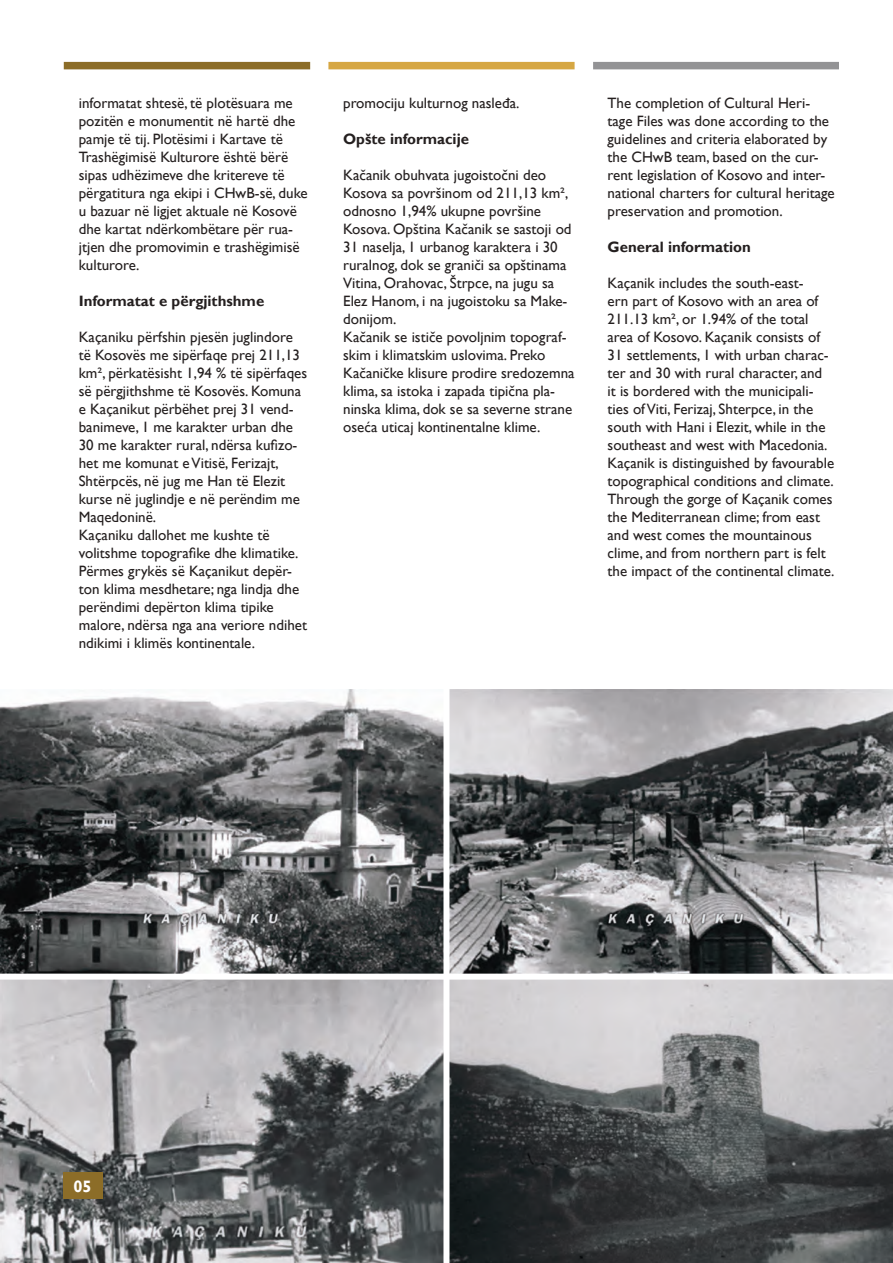
<style>
.page{position:relative;width:893px;height:1263px;background:#fff}
.page>*{position:absolute;margin:0;border:0;box-sizing:border-box;transform-origin:0 0}
.t1{font:700 16.5px "Gill Sans";color:#fff}
.t2{font:15px/18px "Gill Sans";color:#241f1f}
.t3{font:700 15px "Gill Sans";color:#241f1f}
</style>
<div class="page">
<div style="left:64px;top:62px;width:246px;height:7px;background:#8c6d28"></div>
<div style="left:328px;top:62px;width:247px;height:7px;background:#d6a743"></div>
<div style="left:593px;top:62px;width:246px;height:7px;background:#939395"></div>
<img style="left:0;top:689px;width:893px;height:574px">
<div style="left:0;top:974px;width:893px;height:6px;background:#fff"></div>
<div style="left:443px;top:681px;width:6px;height:582px;background:#fff"></div>
<div style="left:64px;top:1173px;width:39px;height:26px;background:#8c6d28"></div>
<p class="t2" style="left:79px;top:94px;width:230px">informatat shtesë, të plotësuara me pozitën e monumentit në hartë dhe pamje të tij. Plotësimi i Kartave të Trashëgimisë Kulturore është bërë sipas udhëzimeve dhe kritereve të përgatitura nga ekipi i CHwB-së, duke u bazuar në ligjet aktuale në Kosovë dhe kartat ndërkombëtare për rua&shy;jtjen dhe promovimin e trashëgimisë kulturore.</p>
<p class="t3" style="left:79px;top:291px;width:187px">Informatat e përgjithshme</p>
<p class="t2" style="left:79px;top:328px;width:230px">Kaçaniku përfshin pjesën juglindore të Kosovës me sipërfaqe prej 211,13 km², përkatësisht 1,94 % të sipërfaqes së përgjithshme të Kosovës. Komuna e Kaçanikut përbëhet prej 31 vend&shy;banimeve, 1 me karakter urban dhe 30 me karakter rural, ndërsa kufizo&shy;het me komunat e Vitisë, Ferizajt, Shtërpcës, në jug me Han të Elezit kurse në juglindje e në perëndim me Maqedoninë.<br>Kaçaniku dallohet me kushte të volitshme topografike dhe klimatike.<br>Përmes grykës së Kaçanikut depër&shy;ton klima mesdhetare; nga lindja dhe perëndimi depërton klima tipike malore, ndërsa nga ana veriore ndihet ndikimi i klimës kontinentale.</p>
<p class="t2" style="left:343px;top:94px;width:178px">promociju kulturnog nasleđa.</p>
<p class="t3" style="left:343px;top:130px;width:127px">Opšte informacije</p>
<p class="t2" style="left:343px;top:166px;width:233px">Kačanik obuhvata jugoistočni deo Kosova sa površinom od 211,13 km², odnosno 1,94% ukupne površine Kosova. Opština Kačanik se sastoji od 31 naselja, 1 urbanog karaktera i 30 ruralnog, dok se graniči sa opštinama Vitina, Orahovac, Štrpce, na jugu sa Elez Hanom, i na jugoistoku sa Make&shy;donijom.<br>Kačanik se ističe povoljnim topograf&shy;skim i klimatskim uslovima. Preko Kačaničke klisure prodire sredozemna klima, sa istoka i zapada tipična pla&shy;ninska klima, dok se sa severne strane oseća uticaj kontinentalne klime.</p>
<p class="t2" style="left:608px;top:94px;width:229px">The completion of Cultural Heri&shy;tage Files was done according to the guidelines and criteria elaborated by the CHwB team, based on the cur&shy;rent legislation of Kosovo and inter&shy;national charters for cultural heritage preservation and promotion.</p>
<p class="t3" style="left:608px;top:238px;width:145px">General information</p>
<p class="t2" style="left:608px;top:274px;width:228px">Kaçanik includes the south-east-<br>ern part of Kosovo with an area of 211.13 km², or 1.94% of the total area of Kosovo. Kaçanik consists of 31 settlements, 1 with urban charac&shy;ter and 30 with rural character, and<br>it is bordered with the municipali&shy;ties of Viti, Ferizaj, Shterpce, in the south with Hani i Elezit, while in the southeast and west with Macedonia.<br>Kaçanik is distinguished by favourable topographical conditions and climate.<br>Through the gorge of Kaçanik comes the Mediterranean clime; from east and west comes the mountainous clime, and from northern part is felt the impact of the continental climate.</p>
<p class="t1" style="left:73px;top:1176px;width:20px">05</p>
</div>
